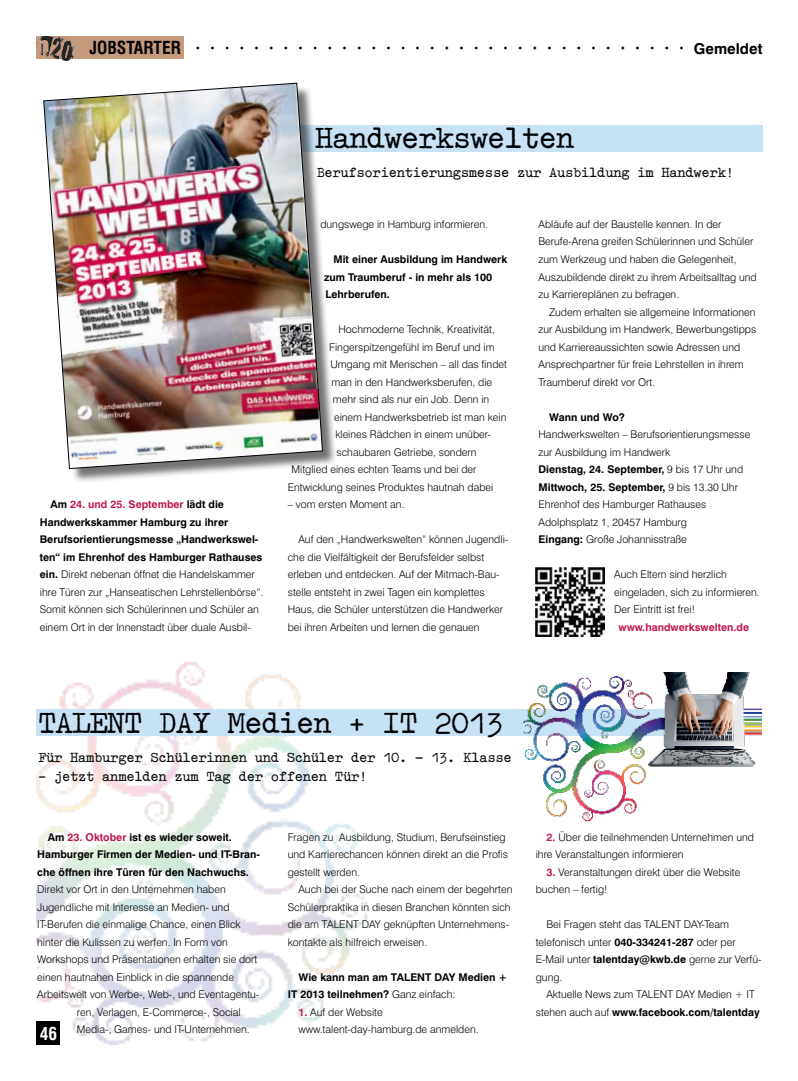
<style>
.page{position:relative;width:798px;height:1081px;background:#fff}
.page>*{position:absolute;margin:0;border:0;box-sizing:border-box;transform-origin:0 0}
.f79____Fließtext{font:700 30px "Old Typewriter";letter-spacing:-.03em;color:#000}
.t1{font:700 17.5px "Swiss 721 BT";color:#000}
.t2{font:700 condensed 17.5px "Swiss 721 BT";color:#000}
.t3{font:700 condensed 17.5px "Swiss 721 BT";color:#fff}
.f79____Fließtext-2{font:700 13.75px "Old Typewriter";letter-spacing:-.02em;color:#000}
.Fließtext_mit_Einzug{font:300 10.62px/17.5px "Swiss 721 BT";color:#000}
.Fließtext_mit_Einzug-2{font:700 10.62px/17.5px "Swiss 721 BT";color:#000}
.Fließtext_mit_Einzug-3{font:700 10.62px "Swiss 721 BT";color:#c0184b}
.s1{font-size:15px}
.s2{font-weight:700}
.s3{font-weight:700;color:#c0184b}
.s4{color:#c0184b}
.s5{font-weight:300}
</style>
<div class="page">
<img style="left:36px;top:662px;width:332px;height:383px">
<div style="left:272px;top:125px;width:490px;height:26px;background:#c7e1f5"></div>
<div style="left:46px;top:85px;width:291px;height:399px;background:#000;opacity:.55"></div>
<img style="left:43px;top:83px;width:280px;height:386px">
<img style="left:535px;top:568px;width:69px;height:68px">
<div style="left:31px;top:709px;width:656px;height:27px;background:#c7e1f5"></div>
<img style="left:523px;top:672px;width:238px;height:150px">
<div style="left:35px;top:35px;width:149px;height:23px;background:#c69a7c"></div>
<img style="left:35px;top:35px;width:40px;height:26px">
<div style="left:36px;top:1021px;width:24px;height:25px;background:#000"></div>
<hr style="left:797px;top:0;width:1px;height:1081px;background:#e6e7e8">
<div style="left:0;top:1045px;width:797px;height:36px;background:#fff"></div>
<div style="left:0;top:0;width:35px;height:1081px;background:#fff"></div>
<p class="t2" style="left:89px;top:37px;width:93px">JOBSTARTER</p>
<p class="t1" style="left:195px;top:37px;width:568px">· · · · · · · · · · · · · · · · · · · · · · · · · · · · · · · · · · <span class="s1">Gemeldet</span></p>
<p class="Fließtext_mit_Einzug" style="left:40px;top:495px;width:225px;text-indent:11px"><span class="s2">Am</span> <span class="s3">24. und 25. September</span> <span class="s2">lädt die Handwerkskammer Hamburg zu ihrer Berufsorientierungsmesse „Handwerkswel&shy;ten“ im Ehrenhof des Hamburger Rathauses ein.</span> Direkt nebenan öffnet die Handelskammer ihre Türen zur „Hanseatischen Lehrstellenbörse“.<br>Somit können sich Schülerinnen und Schüler an einem Ort in der Innenstadt über duale Ausbil-</p>
<p class="f79____Fließtext" style="left:315px;top:121px;width:260px">Handwerkswelten</p>
<p class="f79____Fließtext-2" style="left:316px;top:164px;width:419px">Berufsorientierungsmesse zur Ausbildung im Handwerk!</p>
<p class="Fließtext_mit_Einzug" style="left:320px;top:215px;width:169px">dungswege in Hamburg informieren.</p>
<p class="Fließtext_mit_Einzug-2" style="left:324px;top:250px;width:184px;text-indent:9px">Mit einer Ausbildung im Handwerk zum Traumberuf - in mehr als 100<br>Lehrberufen.</p>
<p class="Fließtext_mit_Einzug" style="left:338px;top:320px;width:158px">Hochmoderne Technik, Kreativität,</p>
<p class="Fließtext_mit_Einzug" style="left:329px;top:338px;width:167px">Fingerspitzengefühl im Beruf und im</p>
<p class="Fließtext_mit_Einzug" style="left:330px;top:355px;width:178px">Umgang mit Menschen – all das findet</p>
<p class="Fließtext_mit_Einzug" style="left:331px;top:373px;width:162px">man in den Handwerksberufen, die</p>
<p class="Fließtext_mit_Einzug" style="left:333px;top:390px;width:158px">mehr sind als nur ein Job. Denn in</p>
<p class="Fließtext_mit_Einzug" style="left:334px;top:408px;width:174px">einem Handwerksbetrieb ist man kein</p>
<p class="Fließtext_mit_Einzug" style="left:335px;top:425px;width:157px">kleines Rädchen in einem unüber-</p>
<p class="Fließtext_mit_Einzug" style="left:336px;top:443px;width:141px">schaubaren Getriebe, sondern</p>
<p class="Fließtext_mit_Einzug" style="left:291px;top:460px;width:186px">Mitglied eines echten Teams und bei der</p>
<p class="Fließtext_mit_Einzug" style="left:288px;top:478px;width:207px">Entwicklung seines Produktes hautnah dabei</p>
<p class="Fließtext_mit_Einzug" style="left:288px;top:495px;width:118px">– vom ersten Moment an.</p>
<p class="Fließtext_mit_Einzug" style="left:288px;top:530px;width:222px;text-indent:11px">Auf den „Handwerkswelten“ können Jugendli&shy;che die Vielfältigkeit der Berufsfelder selbst erleben und entdecken. Auf der Mitmach-Bau&shy;stelle entsteht in zwei Tagen ein komplettes Haus, die Schüler unterstützen die Handwerker bei ihren Arbeiten und lernen die genauen</p>
<p class="Fließtext_mit_Einzug" style="left:538px;top:215px;width:220px">Abläufe auf der Baustelle kennen. In der Berufe-Arena greifen Schülerinnen und Schüler zum Werkzeug und haben die Gelegenheit, Auszubildende direkt zu ihrem Arbeitsalltag und zu Karriereplänen zu befragen.</p>
<p class="Fließtext_mit_Einzug" style="left:538px;top:303px;width:219px;text-indent:11px">Zudem erhalten sie allgemeine Informationen zur Ausbildung im Handwerk, Bewerbungstipps und Karriereaussichten sowie Adressen und Ansprechpartner für freie Lehrstellen in ihrem Traumberuf direkt vor Ort.</p>
<p class="Fließtext_mit_Einzug" style="left:538px;top:408px;width:213px;text-indent:11px"><span class="s2">Wann und Wo?<br></span>Handwerkswelten – Berufsorientierungsmesse zur Ausbildung im Handwerk<br><span class="s2">Dienstag, 24. September,</span> 9 bis 17 Uhr und<br><span class="s2">Mittwoch, 25. September,</span> 9 bis 13.30 Uhr<br>Ehrenhof des Hamburger Rathauses<br>Adolphsplatz 1, 20457 Hamburg<br><span class="s2">Eingang:</span> Große Johannisstraße</p>
<p class="Fließtext_mit_Einzug" style="left:614px;top:565px;width:114px">Auch Eltern sind herzlich</p>
<p class="Fließtext_mit_Einzug" style="left:614px;top:583px;width:147px">eingeladen, sich zu informieren.</p>
<p class="Fließtext_mit_Einzug" style="left:614px;top:600px;width:82px">Der Eintritt ist frei!</p>
<p class="Fließtext_mit_Einzug-3" style="left:618px;top:620px;width:132px">www.handwerkswelten.de</p>
<p class="f79____Fließtext" style="left:38px;top:705px;width:467px">TALENT DAY Medien + IT 2013</p>
<p class="f79____Fließtext-2" style="left:38px;top:749px;width:475px">Für Hamburger Schülerinnen und Schüler der 10. – 13. Klasse</p>
<p class="f79____Fließtext-2" style="left:38px;top:768px;width:330px">- jetzt anmelden zum Tag der offenen Tür!</p>
<p class="Fließtext_mit_Einzug-2" style="left:48px;top:828px;width:185px">Am <span class="s4">23. Oktober</span> ist es wieder soweit.</p>
<p class="Fließtext_mit_Einzug-2" style="left:37px;top:845px;width:224px">Hamburger Firmen der Medien- und IT-Bran-</p>
<p class="Fließtext_mit_Einzug-2" style="left:37px;top:863px;width:213px">che öffnen ihre Türen für den Nachwuchs.</p>
<p class="Fließtext_mit_Einzug" style="left:37px;top:880px;width:190px">Direkt vor Ort in den Unternehmen haben</p>
<p class="Fließtext_mit_Einzug" style="left:37px;top:898px;width:194px">Jugendliche mit Interesse an Medien- und</p>
<p class="Fließtext_mit_Einzug" style="left:37px;top:915px;width:205px">IT-Berufen die einmalige Chance, einen Blick</p>
<p class="Fließtext_mit_Einzug" style="left:37px;top:933px;width:192px">hinter die Kulissen zu werfen. In Form von</p>
<p class="Fließtext_mit_Einzug" style="left:37px;top:950px;width:221px">Workshops und Präsentationen erhalten sie dort</p>
<p class="Fließtext_mit_Einzug" style="left:37px;top:968px;width:198px">einen hautnahen Einblick in die spannende</p>
<p class="Fließtext_mit_Einzug" style="left:37px;top:985px;width:224px">Arbeitswelt von Werbe-, Web-, und Eventagentu-</p>
<p class="Fließtext_mit_Einzug" style="left:77px;top:1003px;width:165px">ren, Verlagen, E-Commerce-, Social</p>
<p class="Fließtext_mit_Einzug" style="left:77px;top:1020px;width:174px">Media-, Games- und IT-Unternehmen.</p>
<h2 class="t3" style="left:40px;top:1023px;width:19px">46</h2>
<p class="Fließtext_mit_Einzug" style="left:287px;top:828px;width:222px">Fragen zu Ausbildung, Studium, Berufseinstieg und Karrierechancen können direkt an die Profis gestellt werden.</p>
<p class="Fließtext_mit_Einzug" style="left:287px;top:880px;width:226px;text-indent:11px">Auch bei der Suche nach einem der begehrten Schülerpraktika in diesen Branchen könnten sich die am TALENT DAY geknüpften Unternehmens&shy;kontakte als hilfreich erweisen.</p>
<p class="Fließtext_mit_Einzug-2" style="left:287px;top:968px;width:221px;text-indent:11px">Wie kann man am TALENT DAY Medien +<br>IT 2013 teilnehmen? <span class="s5">Ganz einfach:</span></p>
<p class="Fließtext_mit_Einzug" style="left:298px;top:1003px;width:86px"><span class="s3">1.</span> Auf der Website</p>
<p class="Fließtext_mit_Einzug" style="left:298px;top:1020px;width:182px">www.talent-day-hamburg.de anmelden.</p>
<p class="Fließtext_mit_Einzug" style="left:535px;top:828px;width:220px;text-indent:11px"><span class="s3">2.</span> Über die teilnehmenden Unternehmen und ihre Veranstaltungen informieren</p>
<p class="Fließtext_mit_Einzug" style="left:535px;top:863px;width:206px;text-indent:11px"><span class="s3">3.</span> Veranstaltungen direkt über die Website buchen – fertig!</p>
<p class="Fließtext_mit_Einzug" style="left:535px;top:915px;width:227px;text-indent:11px">Bei Fragen steht das TALENT DAY-Team telefonisch unter <span class="s2">040-334241-287</span> oder per E-Mail unter <span class="s2">talentday@kwb.de</span> gerne zur Verfü&shy;gung.</p>
<p class="Fließtext_mit_Einzug" style="left:535px;top:985px;width:225px;text-align:center">Aktuelle News zum TALENT DAY Medien + IT stehen auch auf <span class="s2">www.facebook.com/talentday</span></p>
</div>
